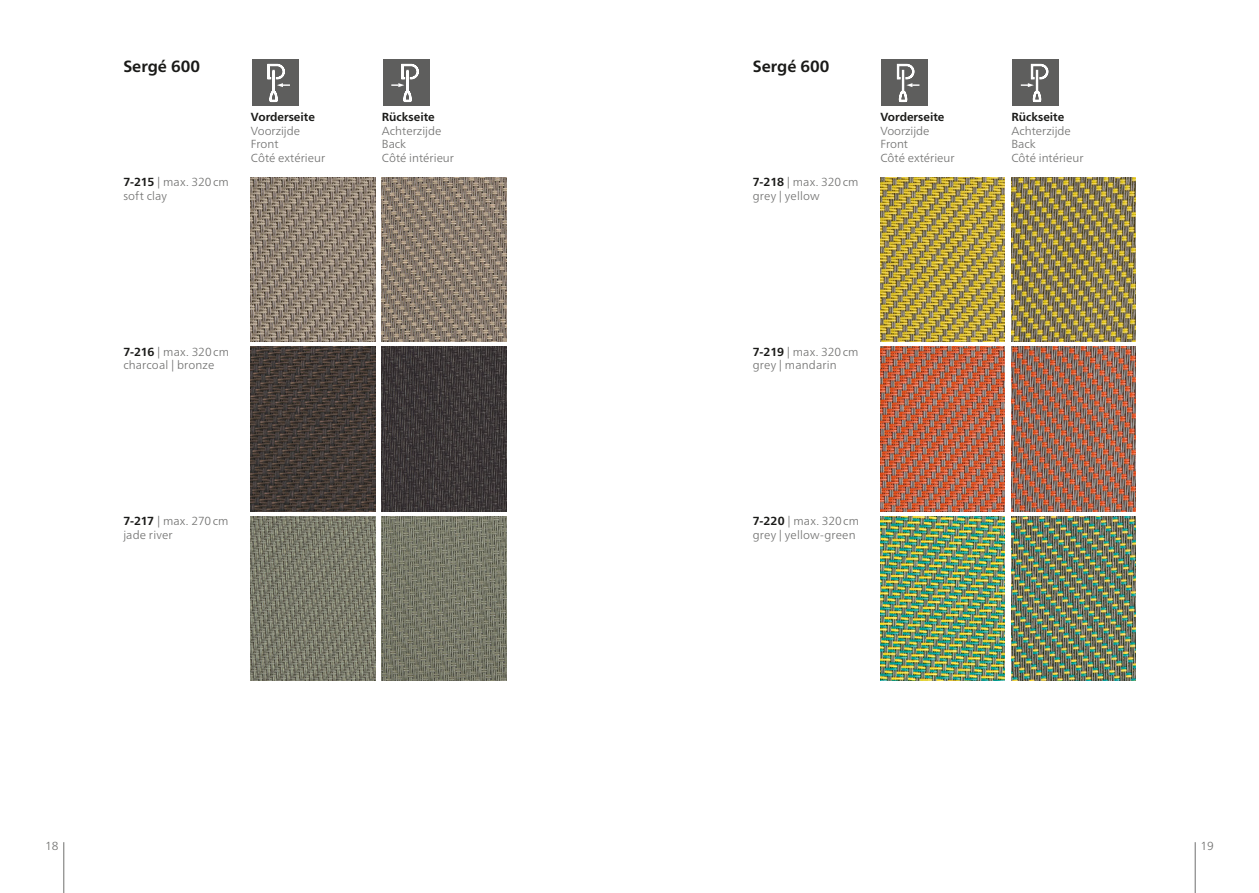
<style>
.page{position:relative;width:1259px;height:893px;background:#fff}
.page>*{position:absolute;margin:0;border:0;box-sizing:border-box;transform-origin:0 0}
.t1{font:700 16.2px "Frutiger Neue LTW1 G";color:#1a1a18}
.t2{font:300 11.7px/13.5px "Frutiger Neue LTW1 G";color:#6f6f6e}
.t3{font:700 11.7px "Frutiger Neue LTW1 G";color:#1a1a18}
.s1{font-weight:700;color:#1a1a18}
</style>
<div class="page">
<hr style="left:63px;top:842px;width:1px;height:51px;background:#6f6f6e">
<hr style="left:1194px;top:842px;width:1px;height:51px;background:#6f6f6e">
<img style="left:382px;top:177px;width:124px;height:165px">
<img style="left:251px;top:177px;width:124px;height:165px">
<img style="left:382px;top:347px;width:124px;height:164px">
<img style="left:251px;top:347px;width:124px;height:164px">
<img style="left:382px;top:516px;width:124px;height:165px">
<img style="left:251px;top:516px;width:124px;height:165px">
<div style="left:252px;top:60px;width:46px;height:46px;background:#5e5e5d"></div>
<svg style="left:267px;top:63px;width:23px;height:40px"></svg>
<div style="left:383px;top:60px;width:46px;height:46px;background:#5e5e5d"></div>
<svg style="left:391px;top:63px;width:28px;height:40px"></svg>
<img style="left:1011px;top:177px;width:124px;height:165px">
<img style="left:880px;top:177px;width:124px;height:165px">
<img style="left:1011px;top:347px;width:124px;height:164px">
<img style="left:880px;top:347px;width:124px;height:164px">
<img style="left:1011px;top:516px;width:124px;height:165px">
<img style="left:880px;top:516px;width:124px;height:165px">
<div style="left:881px;top:60px;width:46px;height:46px;background:#5e5e5d"></div>
<svg style="left:896px;top:63px;width:23px;height:40px"></svg>
<div style="left:1012px;top:60px;width:46px;height:46px;background:#5e5e5d"></div>
<svg style="left:1020px;top:63px;width:29px;height:40px"></svg>
<h1 class="t1" style="left:123px;top:57px;width:78px">Sergé 600</h1>
<h1 class="t1" style="left:753px;top:57px;width:78px">Sergé 600</h1>
<p class="t3" style="left:251px;top:110px;width:66px">Vorderseite</p>
<p class="t2" style="left:251px;top:124px;width:76px">Voorzijde<br>Front<br>Côté extérieur</p>
<p class="t3" style="left:382px;top:110px;width:54px">Rückseite</p>
<p class="t2" style="left:382px;top:124px;width:74px">Achterzijde<br>Back<br>Côté intérieur</p>
<p class="t3" style="left:880px;top:110px;width:66px">Vorderseite</p>
<p class="t2" style="left:880px;top:124px;width:76px">Voorzijde<br>Front<br>Côté extérieur</p>
<p class="t3" style="left:1011px;top:110px;width:54px">Rückseite</p>
<p class="t2" style="left:1011px;top:124px;width:74px">Achterzijde<br>Back<br>Côté intérieur</p>
<p class="t2" style="left:123px;top:175px;width:107px"><span class="s1">7-215</span> | max. 320cm soft clay</p>
<p class="t2" style="left:753px;top:175px;width:107px"><span class="s1">7-218</span> | max. 320cm grey | yellow</p>
<p class="t2" style="left:123px;top:345px;width:107px"><span class="s1">7-216</span> | max. 320cm charcoal | bronze</p>
<p class="t2" style="left:753px;top:345px;width:107px"><span class="s1">7-219</span> | max. 320cm grey | mandarin</p>
<p class="t2" style="left:123px;top:514px;width:107px"><span class="s1">7-217</span> | max. 270cm jade river</p>
<p class="t2" style="left:753px;top:514px;width:108px"><span class="s1">7-220</span> | max. 320cm grey | yellow-green</p>
<p class="t2" style="left:45px;top:839px;width:15px">18</p>
<p class="t2" style="left:1200px;top:839px;width:15px">19</p>
</div>
